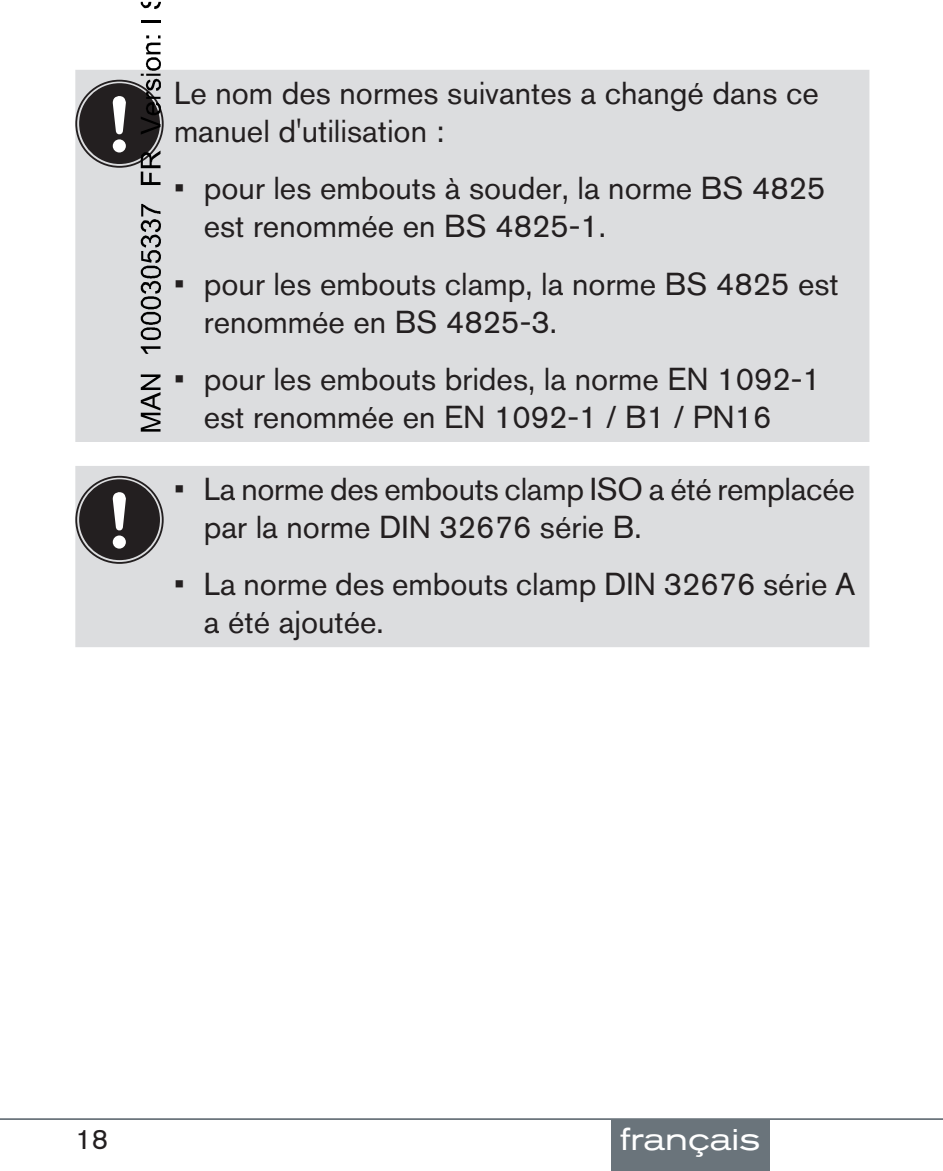
<style>
.page{position:relative;width:943px;height:1171px;background:#fff}
.page>*{position:absolute;margin:0;border:0;box-sizing:border-box;transform-origin:0 0}
.HI-Text{font:31.5px/37.8px "Akzidenz Grotesk BQ";color:#231f20}
.t1{font:expanded 31.5px "Akzidenz Grotesk BQ";color:#fff}
.t2{font:28px "Akzidenz Grotesk BQ";color:#231f20}
</style>
<div class="page">
<div style="left:75px;top:70px;width:794px;height:372px;background:#dcdddf"></div>
<div style="left:75px;top:80px;width:88px;height:88px;border:2px solid #231f20;border-radius:50%"></div>
<div style="left:79px;top:83px;width:81px;height:81px;background:#231f20;border-radius:50%"></div>
<div style="left:113px;top:139px;width:13px;height:13px;background:#fff;border-radius:50%"></div>
<svg style="left:113px;top:96px;width:13px;height:38px"></svg>
<div style="left:75px;top:466px;width:794px;height:181px;background:#dcdddf"></div>
<div style="left:75px;top:476px;width:88px;height:88px;border:2px solid #231f20;border-radius:50%"></div>
<div style="left:79px;top:479px;width:81px;height:81px;background:#231f20;border-radius:50%"></div>
<div style="left:113px;top:535px;width:13px;height:13px;background:#fff;border-radius:50%"></div>
<svg style="left:113px;top:492px;width:13px;height:38px"></svg>
<hr style="left:0;top:1118px;width:943px;height:2px;background:#6a747b">
<div style="left:611px;top:1119px;width:158px;height:52px;background:#6a747b"></div>
<svg style="left:141px;top:374px;width:19px;height:58px"></svg>
<svg style="left:141px;top:346px;width:19px;height:8px"></svg>
<svg style="left:141px;top:204px;width:20px;height:136px;background:#909192"></svg>
<svg style="left:141px;top:151px;width:19px;height:34px"></svg>
<svg style="left:141px;top:35px;width:20px;height:100px"></svg>
<hr style="left:141px;top:20px;width:19px;height:3px;background:#000">
<svg style="left:141px;top:2px;width:20px;height:7px"></svg>
<p class="HI-Text" style="left:174px;top:74px;width:646px">Le nom des normes suivantes a changé dans ce manuel d'utilisation :</p>
<p class="HI-Text" style="left:204px;top:169px;width:623px;text-indent:-30px">• pour les embouts à souder, la norme BS 4825 est renommée en BS 4825-1.</p>
<p class="HI-Text" style="left:204px;top:265px;width:636px;text-indent:-30px">• pour les embouts clamp, la norme BS 4825 est renommée en BS 4825-3.</p>
<p class="HI-Text" style="left:204px;top:360px;width:618px;text-indent:-30px">• pour les embouts brides, la norme EN 1092-1 est renommée en EN 1092-1 / B1 / PN16</p>
<p class="HI-Text" style="left:204px;top:470px;width:652px;text-indent:-30px">• La norme des embouts clamp ISO a été remplacée par la norme DIN 32676 série B.</p>
<p class="HI-Text" style="left:204px;top:565px;width:653px;text-indent:-30px">• La norme des embouts clamp DIN 32676 série A a été ajoutée.</p>
<p class="t2" style="left:76px;top:1122px;width:34px">18</p>
<p class="t1" style="left:620px;top:1120px;width:141px">français</p>
</div>
